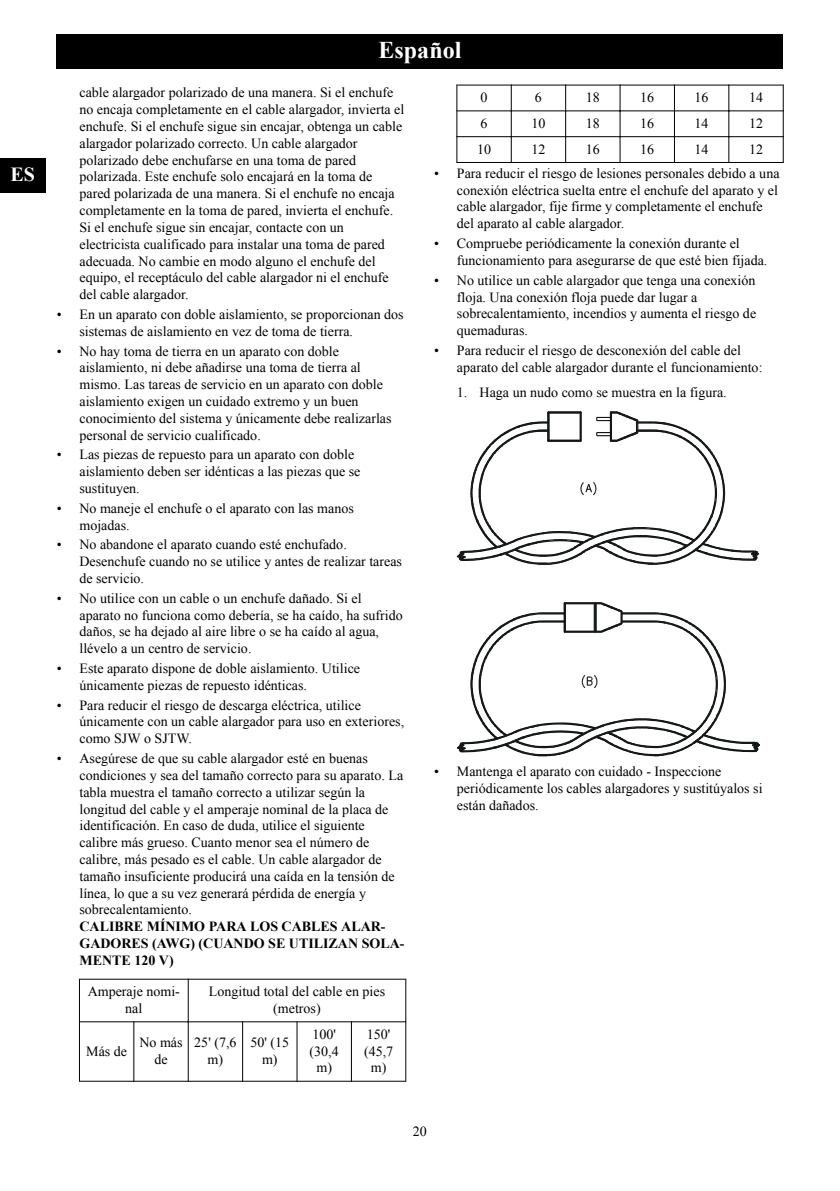
<style>
.page{position:relative;width:840px;height:1191px;background:#fff}
.page>*{position:absolute;margin:0;border:0;box-sizing:border-box;transform-origin:0 0}
.t1{font:700 24px "Times New Roman";color:#fff}
.t2{font:700 20px "Times New Roman";color:#fff}
.t3{font:14px/16.8px "Times New Roman";color:#000}
.t4{font:700 14px/16.8px "Times New Roman";color:#000}
</style>
<div class="page">
<hr style="left:79px;top:978px;width:109px;height:1px;background:#000">
<hr style="left:188px;top:978px;width:1px;height:44px;background:#000">
<hr style="left:79px;top:1021px;width:110px;height:1px;background:#000">
<hr style="left:79px;top:978px;width:1px;height:44px;background:#000">
<hr style="left:188px;top:978px;width:218px;height:1px;background:#000">
<hr style="left:405px;top:978px;width:1px;height:44px;background:#000">
<hr style="left:187px;top:1021px;width:219px;height:1px;background:#000">
<hr style="left:133px;top:1021px;width:1px;height:60px;background:#000">
<hr style="left:79px;top:1080px;width:55px;height:1px;background:#000">
<hr style="left:79px;top:1021px;width:1px;height:60px;background:#000">
<hr style="left:188px;top:1021px;width:1px;height:60px;background:#000">
<hr style="left:134px;top:1080px;width:54px;height:1px;background:#000">
<hr style="left:242px;top:1021px;width:1px;height:60px;background:#000">
<hr style="left:188px;top:1080px;width:55px;height:1px;background:#000">
<hr style="left:296px;top:1021px;width:1px;height:60px;background:#000">
<hr style="left:242px;top:1080px;width:55px;height:1px;background:#000">
<hr style="left:351px;top:1021px;width:1px;height:60px;background:#000">
<hr style="left:296px;top:1080px;width:55px;height:1px;background:#000">
<hr style="left:405px;top:1021px;width:1px;height:60px;background:#000">
<hr style="left:351px;top:1080px;width:55px;height:1px;background:#000">
<hr style="left:456px;top:85px;width:55px;height:1px;background:#000">
<hr style="left:456px;top:110px;width:55px;height:1px;background:#000">
<hr style="left:511px;top:85px;width:54px;height:1px;background:#000">
<hr style="left:510px;top:110px;width:56px;height:1px;background:#000">
<hr style="left:565px;top:85px;width:55px;height:1px;background:#000">
<hr style="left:564px;top:110px;width:56px;height:1px;background:#000">
<hr style="left:619px;top:85px;width:55px;height:1px;background:#000">
<hr style="left:619px;top:110px;width:55px;height:1px;background:#000">
<hr style="left:674px;top:85px;width:54px;height:1px;background:#000">
<hr style="left:673px;top:110px;width:56px;height:1px;background:#000">
<hr style="left:728px;top:85px;width:55px;height:1px;background:#000">
<hr style="left:727px;top:110px;width:56px;height:1px;background:#000">
<hr style="left:456px;top:136px;width:55px;height:1px;background:#000">
<hr style="left:510px;top:136px;width:56px;height:1px;background:#000">
<hr style="left:564px;top:136px;width:56px;height:1px;background:#000">
<hr style="left:619px;top:136px;width:55px;height:1px;background:#000">
<hr style="left:673px;top:136px;width:56px;height:1px;background:#000">
<hr style="left:727px;top:136px;width:56px;height:1px;background:#000">
<svg style="left:510px;top:85px;width:1px;height:77px"></svg>
<hr style="left:456px;top:162px;width:55px;height:1px;background:#000">
<svg style="left:456px;top:85px;width:1px;height:78px"></svg>
<svg style="left:565px;top:85px;width:1px;height:77px"></svg>
<hr style="left:511px;top:162px;width:54px;height:1px;background:#000">
<svg style="left:619px;top:85px;width:1px;height:77px"></svg>
<hr style="left:565px;top:162px;width:55px;height:1px;background:#000">
<svg style="left:673px;top:85px;width:1px;height:77px"></svg>
<hr style="left:619px;top:162px;width:55px;height:1px;background:#000">
<svg style="left:728px;top:85px;width:1px;height:77px"></svg>
<hr style="left:674px;top:162px;width:54px;height:1px;background:#000">
<svg style="left:782px;top:85px;width:1px;height:77px"></svg>
<hr style="left:728px;top:162px;width:55px;height:1px;background:#000">
<svg style="left:457px;top:411px;width:302px;height:154px"></svg>
<svg style="left:457px;top:602px;width:302px;height:154px"></svg>
<div style="left:57px;top:34px;width:725px;height:34px;background:#000"></div>
<div style="left:0;top:159px;width:45px;height:34px;background:#000"></div>
<h2 class="t2" style="left:10px;top:164px;width:26px">ES</h2>
<h1 class="t1" style="left:378px;top:36px;width:84px">Español</h1>
<p class="t3" style="left:79px;top:84px;width:326px">cable alargador polarizado de una manera. Si el enchufe no encaja completamente en el cable alargador, invierta el enchufe. Si el enchufe sigue sin encajar, obtenga un cable alargador polarizado correcto. Un cable alargador polarizado debe enchufarse en una toma de pared polarizada. Este enchufe solo encajará en la toma de pared polarizada de una manera. Si el enchufe no encaja completamente en la toma de pared, invierta el enchufe.<br>Si el enchufe sigue sin encajar, contacte con un electricista cualificado para instalar una toma de pared adecuada. No cambie en modo alguno el enchufe del equipo, el receptáculo del cable alargador ni el enchufe del cable alargador.</p>
<p class="t3" style="left:79px;top:306px;width:325px;text-indent:-23px">• En un aparato con doble aislamiento, se proporcionan dos sistemas de aislamiento en vez de toma de tierra.</p>
<p class="t3" style="left:79px;top:342px;width:313px;text-indent:-23px">• No hay toma de tierra en un aparato con doble aislamiento, ni debe añadirse una toma de tierra al mismo. Las tareas de servicio en un aparato con doble aislamiento exigen un cuidado extremo y un buen conocimiento del sistema y únicamente debe realizarlas personal de servicio cualificado.</p>
<p class="t3" style="left:79px;top:446px;width:282px;text-indent:-23px">• Las piezas de repuesto para un aparato con doble aislamiento deben ser idénticas a las piezas que se sustituyen.</p>
<p class="t3" style="left:79px;top:499px;width:276px;text-indent:-23px">• No maneje el enchufe o el aparato con las manos mojadas.</p>
<p class="t3" style="left:79px;top:536px;width:324px;text-indent:-23px">• No abandone el aparato cuando esté enchufado.<br>Desenchufe cuando no se utilice y antes de realizar tareas de servicio.</p>
<p class="t3" style="left:79px;top:589px;width:325px;text-indent:-23px">• No utilice con un cable o un enchufe dañado. Si el aparato no funciona como debería, se ha caído, ha sufrido daños, se ha dejado al aire libre o se ha caído al agua, llévelo a un centro de servicio.</p>
<p class="t3" style="left:79px;top:660px;width:282px;text-indent:-23px">• Este aparato dispone de doble aislamiento. Utilice únicamente piezas de repuesto idénticas.</p>
<p class="t3" style="left:79px;top:696px;width:326px;text-indent:-23px">• Para reducir el riesgo de descarga eléctrica, utilice únicamente con un cable alargador para uso en exteriores, como SJW o SJTW.</p>
<p class="t3" style="left:79px;top:750px;width:325px;text-indent:-23px">• Asegúrese de que su cable alargador esté en buenas condiciones y sea del tamaño correcto para su aparato. La tabla muestra el tamaño correcto a utilizar según la longitud del cable y el amperaje nominal de la placa de identificación. En caso de duda, utilice el siguiente calibre más grueso. Cuanto menor sea el número de calibre, más pesado es el cable. Un cable alargador de tamaño insuficiente producirá una caída en la tensión de línea, lo que a su vez generará pérdida de energía y sobrecalentamiento.</p>
<p class="t4" style="left:79px;top:918px;width:326px">CALIBRE MÍNIMO PARA LOS CABLES ALAR-<br>GADORES (AWG) (CUANDO SE UTILIZAN SOLA-<br>MENTE 120 V)</p>
<p class="t3" style="left:88px;top:983px;width:94px;text-align:center">Amperaje nomi&shy;nal</p>
<p class="t3" style="left:209px;top:983px;width:178px;text-align:center">Longitud total del cable en pies (metros)</p>
<p class="t3" style="left:86px;top:1042px;width:42px">Más de</p>
<p class="t3" style="left:139px;top:1034px;width:45px;text-align:center">No más de</p>
<p class="t3" style="left:194px;top:1034px;width:44px;text-align:center">25' (7,6 m)</p>
<p class="t3" style="left:250px;top:1034px;width:40px;text-align:center">50' (15 m)</p>
<p class="t3" style="left:309px;top:1025px;width:31px;text-align:center">100' (30,4 m)</p>
<p class="t3" style="left:364px;top:1025px;width:31px;text-align:center">150' (45,7 m)</p>
<p class="t3" style="left:480px;top:89px;width:8px">0</p>
<p class="t3" style="left:534px;top:89px;width:8px">6</p>
<p class="t3" style="left:585px;top:89px;width:15px">18</p>
<p class="t3" style="left:640px;top:89px;width:15px">16</p>
<p class="t3" style="left:694px;top:89px;width:15px">16</p>
<p class="t3" style="left:748px;top:89px;width:15px">14</p>
<p class="t3" style="left:480px;top:115px;width:8px">6</p>
<p class="t3" style="left:531px;top:115px;width:15px">10</p>
<p class="t3" style="left:585px;top:115px;width:15px">18</p>
<p class="t3" style="left:640px;top:115px;width:15px">16</p>
<p class="t3" style="left:694px;top:115px;width:15px">14</p>
<p class="t3" style="left:748px;top:115px;width:15px">12</p>
<p class="t3" style="left:477px;top:140px;width:15px">10</p>
<p class="t3" style="left:531px;top:140px;width:15px">12</p>
<p class="t3" style="left:585px;top:140px;width:15px">16</p>
<p class="t3" style="left:640px;top:140px;width:15px">16</p>
<p class="t3" style="left:694px;top:140px;width:15px">14</p>
<p class="t3" style="left:748px;top:140px;width:15px">12</p>
<p class="t3" style="left:456px;top:165px;width:324px;text-indent:-23px">• Para reducir el riesgo de lesiones personales debido a una conexión eléctrica suelta entre el enchufe del aparato y el cable alargador, fije firme y completamente el enchufe del aparato al cable alargador.</p>
<p class="t3" style="left:456px;top:235px;width:312px;text-indent:-23px">• Compruebe periódicamente la conexión durante el funcionamiento para asegurarse de que esté bien fijada.</p>
<p class="t3" style="left:456px;top:271px;width:300px;text-indent:-23px">• No utilice un cable alargador que tenga una conexión floja. Una conexión floja puede dar lugar a sobrecalentamiento, incendios y aumenta el riesgo de quemaduras.</p>
<p class="t3" style="left:456px;top:342px;width:307px;text-indent:-23px">• Para reducir el riesgo de desconexión del cable del aparato del cable alargador durante el funcionamiento:</p>
<p class="t3" style="left:456px;top:384px;width:271px">1. Haga un nudo como se muestra en la figura.</p>
<p class="t3" style="left:456px;top:763px;width:307px;text-indent:-23px">• Mantenga el aparato con cuidado - Inspeccione periódicamente los cables alargadores y sustitúyalos si están dañados.</p>
<p class="t3" style="left:413px;top:1122px;width:15px">20</p>
</div>
